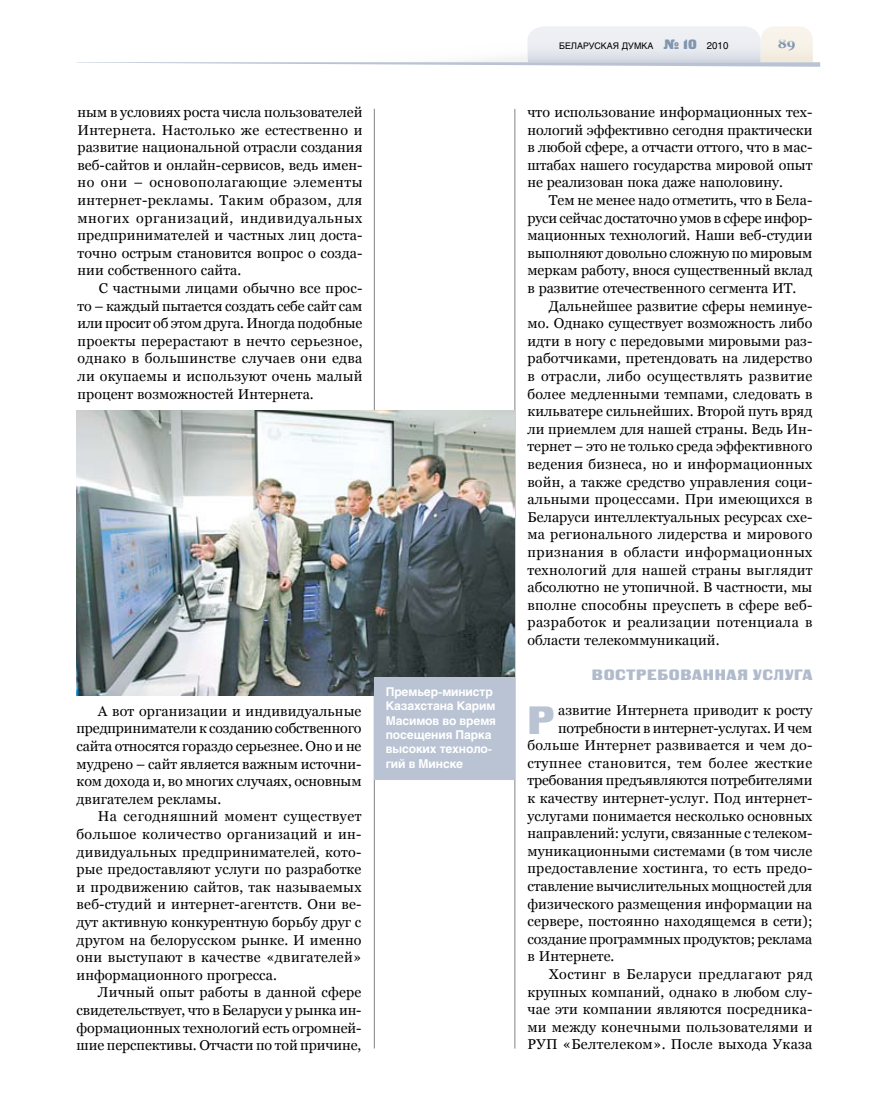
<style>
.page{position:relative;width:872px;height:1106px;background:#fff}
.page>*{position:absolute;margin:0;border:0;box-sizing:border-box;transform-origin:0 0}
.t1{font:39.3px "Black Grotesk C";color:#b9c3d3}
.t2{font:15px "Black Grotesk C";letter-spacing:.045em;color:#b0bbcc}
.t3{font:14.25px/17.5px "Georgia";letter-spacing:.005em;color:#000;text-align:justify}
.t4{font:14.25px "Georgia";letter-spacing:.035em;color:#000}
.t5{font:700 13.5px "Georgia";color:#8095af}
.t6{font:700 12px/14.4px "Helios";letter-spacing:-.01em;color:#fff}
.t7{font:9px "Helios";color:#000}
.s1{font-family:"Black Grotesk C";font-size:13.5px;color:#8095af}
.s2{font-size:9.75px}
</style>
<div class="page">
<hr style="left:374px;top:109px;width:1px;height:939px;background:#818084">
<hr style="left:514px;top:109px;width:1px;height:939px;background:#818084">
<svg style="left:77px;top:26px;width:743px;height:41px"></svg>
<img style="left:76px;top:410px;width:438px;height:285px">
<div style="left:374px;top:678px;width:140px;height:102px;background:#b9c3d3"></div>
<p class="t3" style="left:77px;top:103px;width:286px">ным в условиях роста числа пользователей Интернета. Настолько же естественно и развитие национальной отрасли создания веб-сайтов и онлайн-сервисов, ведь имен&shy;но они – основополагающие элементы интернет-рекламы. Таким образом, для многих организаций, индивидуальных предпринимателей и частных лиц доста&shy;точно острым становится вопрос о созда&shy;нии собственного сайта.</p>
<p class="t3" style="left:77px;top:279px;width:286px;text-indent:21px">С частными лицами обычно все прос&shy;то – каждый пытается создать себе сайт сам или просит об этом друга. Иногда подобные проекты перерастают в нечто серьезное, однако в большинстве случаев они едва ли окупаемы и используют очень малый процент возможностей Интернета.</p>
<p class="t3" style="left:77px;top:702px;width:286px;text-indent:21px">А вот организации и индивидуальные предприниматели к созданию собственного сайта относятся гораздо серьезнее. Оно и не мудрено – сайт является важным источни&shy;ком дохода и, во многих случаях, основным двигателем рекламы.</p>
<p class="t3" style="left:77px;top:807px;width:286px;text-indent:21px">На сегодняшний момент существует большое количество организаций и ин&shy;дивидуальных предпринимателей, кото&shy;рые предоставляют услуги по разработке и продвижению сайтов, так называемых веб-студий и интернет-агентств. Они ве&shy;дут активную конкурентную борьбу друг с другом на белорусском рынке. И именно они выступают в качестве «двигателей» информационного прогресса.</p>
<p class="t3" style="left:77px;top:983px;width:286px;text-indent:21px">Личный опыт работы в данной сфере свидетельствует, что в Беларуси у рынка ин&shy;формационных технологий есть огромней&shy;шие перспективы. Отчасти по той причине,</p>
<p class="t6" style="left:386px;top:684px;width:112px">Премьер-министр<br>Казахстана Карим<br>Масимов во время посещения Парка высоких техноло&shy;гий в Минске</p>
<p class="t7" style="left:559px;top:40px;width:171px">БЕЛАРУСКАЯ ДУМКА <span class="s1">№ 10</span> <span class="s2">2010</span></p>
<p class="t5" style="left:777px;top:36px;width:20px">89</p>
<p class="t3" style="left:527px;top:103px;width:286px">что использование информационных тех&shy;нологий эффективно сегодня практически в любой сфере, а отчасти оттого, что в мас&shy;штабах нашего государства мировой опыт не реализован пока даже наполовину.</p>
<p class="t3" style="left:527px;top:191px;width:286px;text-indent:21px">Тем не менее надо отметить, что в Бела&shy;руси сейчас достаточно умов в сфере инфор&shy;мационных технологий. Наши веб-студии выполняют довольно сложную по мировым меркам работу, внося существенный вклад в развитие отечественного сегмента ИТ.</p>
<p class="t3" style="left:527px;top:297px;width:286px;text-indent:21px">Дальнейшее развитие сферы неминуе&shy;мо. Однако существует возможность либо идти в ногу с передовыми мировыми раз&shy;работчиками, претендовать на лидерство в отрасли, либо осуществлять развитие более медленными темпами, следовать в кильватере сильнейших. Второй путь вряд ли приемлем для нашей страны. Ведь Ин&shy;тернет – это не только среда эффективного ведения бизнеса, но и информационных войн, а также средство управления соци&shy;альными процессами. При имеющихся в Беларуси интеллектуальных ресурсах схе&shy;ма регионального лидерства и мирового признания в области информационных технологий для нашей страны выглядит абсолютно не утопичной. В частности, мы вполне способны преуспеть в сфере веб&shy;разработок и реализации потенциала в области телекоммуникаций.</p>
<p class="t2" style="left:592px;top:665px;width:90px">ВОСТРЕБОВАННА</p>
<p class="t2" style="left:737px;top:665px;width:48px">Я УСЛУГА</p>
<h1 class="t1" style="left:527px;top:697px;width:29px">Р</h1>
<p class="t3" style="left:558px;top:701px;width:256px">азвитие Интернета приводит к росту</p>
<p class="t3" style="left:558px;top:719px;width:256px">потребности в интернет-услугах. И чем</p>
<p class="t3" style="left:527px;top:736px;width:286px">больше Интернет развивается и чем до-</p>
<p class="t4" style="left:527px;top:754px;width:286px">ступнее становится, тем более жесткие</p>
<p class="t3" style="left:527px;top:771px;width:286px">требования предъявляются потребителями</p>
<p class="t3" style="left:527px;top:789px;width:286px">к качеству интернет-услуг. Под интернет-</p>
<p class="t3" style="left:527px;top:806px;width:286px">услугами понимается несколько основных</p>
<p class="t3" style="left:527px;top:824px;width:286px">направлений: услуги, связанные с телеком-</p>
<p class="t3" style="left:527px;top:842px;width:286px">муникационными системами (в том числе</p>
<p class="t3" style="left:527px;top:859px;width:286px">предоставление хостинга, то есть предо-</p>
<p class="t3" style="left:527px;top:877px;width:286px">ставление вычислительных мощностей для</p>
<p class="t3" style="left:527px;top:894px;width:286px">физического размещения информации на</p>
<p class="t3" style="left:527px;top:912px;width:286px">сервере, постоянно находящемся в сети);</p>
<p class="t3" style="left:527px;top:930px;width:286px">создание программных продуктов; реклама</p>
<p class="t3" style="left:527px;top:947px;width:89px">в Интернете.</p>
<p class="t4" style="left:548px;top:965px;width:265px">Хостинг в Беларуси предлагают ряд</p>
<p class="t3" style="left:527px;top:982px;width:286px">крупных компаний, однако в любом слу-</p>
<p class="t3" style="left:527px;top:1000px;width:286px">чае эти компании являются посредника-</p>
<p class="t3" style="left:527px;top:1018px;width:286px">ми между конечными пользователями и</p>
<p class="t3" style="left:527px;top:1035px;width:286px">РУП «Белтелеком». После выхода Указа</p>
</div>
